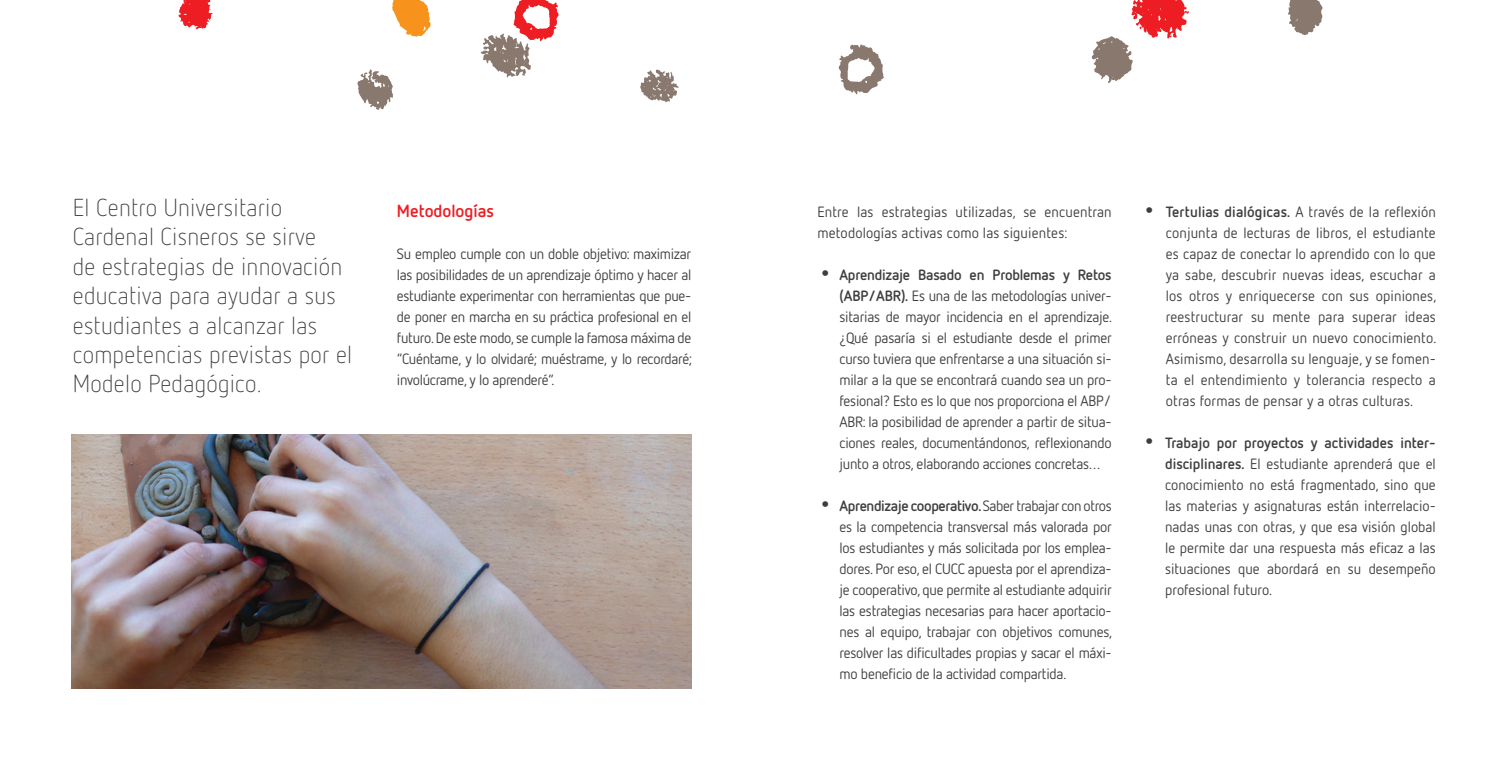
<style>
.page{position:relative;width:1509px;height:758px;background:#fff}
.page>*{position:absolute;margin:0;border:0;box-sizing:border-box;transform-origin:0 0}
.Destacado{font:300 24.5px/29.4px "Netto OT";letter-spacing:.01em;color:#3e3e3f}
.Texto_corrido{font:700 17.5px "Netto OT";color:#ee1d23}
.Texto_corrido-2{font:14.88px/21px "Netto OT";color:#3e3e3f;text-align:justify}
.s1{font-size:31.5px}
.s2{font-weight:700}
</style>
<div class="page">
<svg style="left:392px;top:0;width:39px;height:37px"></svg>
<svg style="left:640px;top:69px;width:38px;height:33px"></svg>
<svg style="left:480px;top:0;width:79px;height:77px"></svg>
<svg style="left:838px;top:44px;width:45px;height:50px"></svg>
<svg style="left:1288px;top:0;width:34px;height:35px"></svg>
<svg style="left:357px;top:69px;width:36px;height:41px"></svg>
<svg style="left:178px;top:0;width:34px;height:29px"></svg>
<svg style="left:1091px;top:0;width:97px;height:83px"></svg>
<img style="left:71px;top:434px;width:620px;height:253px">
<p class="Destacado" style="left:73px;top:192px;width:281px">El Centro Universitario<br>Cardenal Cisneros se sirve<br>de estrategias de innovación educativa para ayudar a sus estudiantes a alcanzar las competencias previstas por el<br>Modelo Pedagógico.</p>
<p class="Texto_corrido-2" style="left:1165px;top:200px;width:272px;text-indent:-24px"><span class="s1">•</span> <span class="s2">Tertulias dialógicas.</span> A través de la reflexión conjunta de lecturas de libros, el estudiante es capaz de conectar lo aprendido con lo que ya sabe, descubrir nuevas ideas, escuchar a los otros y enriquecerse con sus opiniones, reestructurar su mente para superar ideas erróneas y construir un nuevo conocimiento.<br>Asimismo, desarrolla su lenguaje, y se fomen&shy;ta el entendimiento y tolerancia respecto a otras formas de pensar y a otras culturas.</p>
<p class="Texto_corrido-2" style="left:1165px;top:431px;width:272px;text-indent:-24px"><span class="s1">•</span> <span class="s2">Trabajo por proyectos y actividades inter&shy;disciplinares.</span> El estudiante aprenderá que el conocimiento no está fragmentado, sino que las materias y asignaturas están interrelacio&shy;nadas unas con otras, y que esa visión global le permite dar una respuesta más eficaz a las situaciones que abordará en su desempeño profesional futuro.</p>
<p class="Texto_corrido" style="left:397px;top:199px;width:98px">Metodologías</p>
<p class="Texto_corrido-2" style="left:397px;top:242px;width:296px">Su empleo cumple con un doble objetivo: maximizar las posibilidades de un aprendizaje óptimo y hacer al estudiante experimentar con herramientas que pue&shy;de poner en marcha en su práctica profesional en el futuro. De este modo, se cumple la famosa máxima de “Cuéntame, y lo olvidaré; muéstrame, y lo recordaré; involúcrame, y lo aprenderé”.</p>
<p class="Texto_corrido-2" style="left:817px;top:200px;width:296px">Entre las estrategias utilizadas, se encuentran metodologías activas como las siguientes:</p>
<p class="Texto_corrido-2" style="left:839px;top:263px;width:274px;text-indent:-22px"><span class="s1">•</span> <span class="s2">Aprendizaje Basado en Problemas y Retos (ABP/ABR).</span> Es una de las metodologías univer&shy;sitarias de mayor incidencia en el aprendizaje. ¿Qué pasaría si el estudiante desde el primer curso tuviera que enfrentarse a una situación si&shy;milar a la que se encontrará cuando sea un pro&shy;fesional? Esto es lo que nos proporciona el ABP/ ABR: la posibilidad de aprender a partir de situa&shy;ciones reales, documentándonos, reflexionando junto a otros, elaborando acciones concretas…</p>
<p class="Texto_corrido-2" style="left:839px;top:494px;width:274px;text-indent:-22px"><span class="s1">•</span> <span class="s2">Aprendizaje cooperativo.</span> Saber trabajar con otros es la competencia transversal más valorada por los estudiantes y más solicitada por los emplea&shy;dores. Por eso, el CUCC apuesta por el aprendiza&shy;je cooperativo, que permite al estudiante adquirir las estrategias necesarias para hacer aportacio&shy;nes al equipo, trabajar con objetivos comunes, resolver las dificultades propias y sacar el máxi&shy;mo beneficio de la actividad compartida.</p>
</div>
